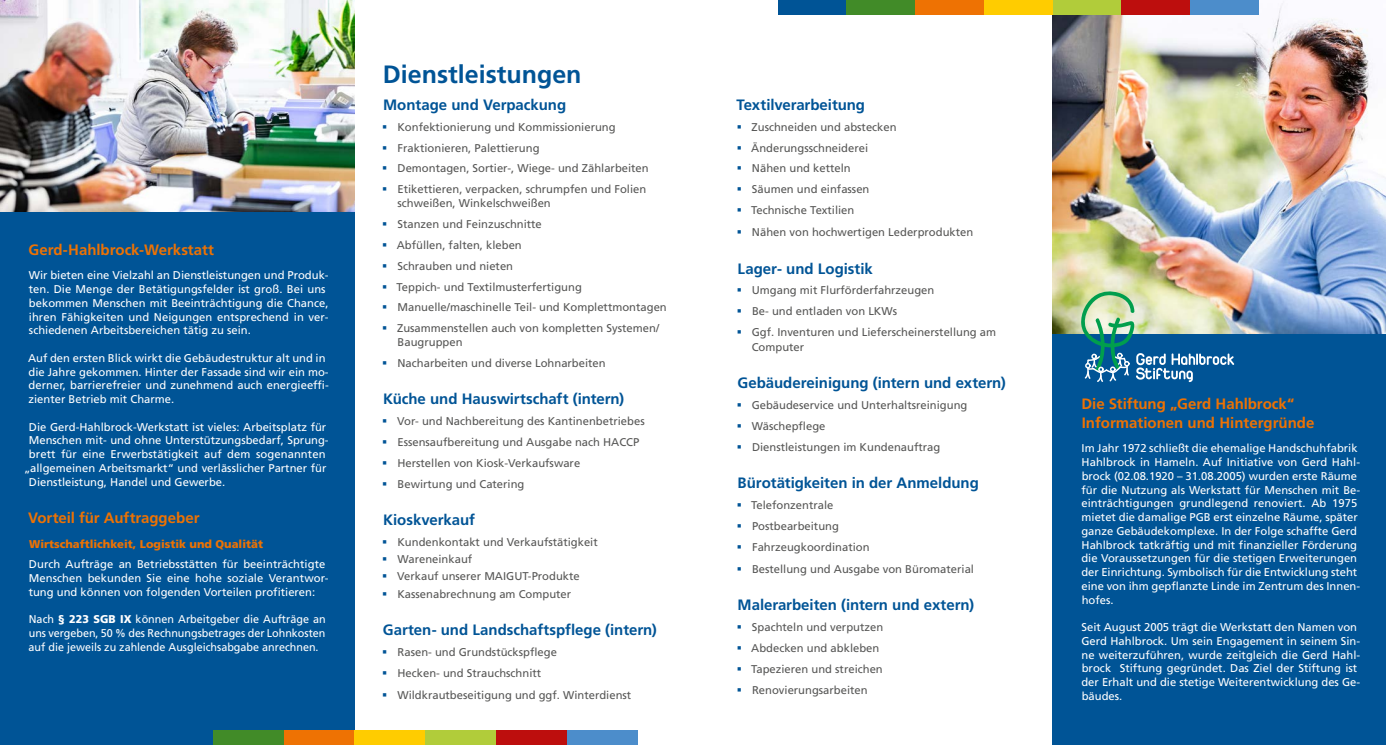
<style>
.page{position:relative;width:1386px;height:745px;background:#fff}
.page>*{position:absolute;margin:0;border:0;box-sizing:border-box;transform-origin:0 0}
.t1{font:700 25px "Frutiger LT Pro";color:#005496}
.t2{font:700 15px "Frutiger LT Pro";color:#005496}
.t3{font:700 15px/18.8px "Frutiger LT Pro";color:#ee7203}
.t4{font:11.25px/13.8px "Frutiger LT Pro";color:#fff}
.t5{font:11.25px/20.9px "Frutiger LT Pro";color:#575756}
.t6{font:11.25px/13.8px "Frutiger LT Pro";color:#fff;text-align:justify;scale:.96 1}
.t7{font:900 11.25px "Frutiger LT Pro";color:#ee7203}
.s1{font-weight:900}
</style>
<div class="page">
<div style="left:1052px;top:333px;width:333px;height:411px;background:#005496"></div>
<div style="left:0;top:0;width:354px;height:744px;background:#005496"></div>
<img style="left:0;top:0;width:354px;height:211px">
<img style="left:1052px;top:1px;width:333px;height:332px">
<div style="left:213px;top:730px;width:71px;height:14px;background:#418b28"></div>
<div style="left:284px;top:730px;width:70px;height:14px;background:#ee7203"></div>
<div style="left:354px;top:730px;width:71px;height:14px;background:#fc0"></div>
<div style="left:425px;top:730px;width:71px;height:14px;background:#b1cc3a"></div>
<div style="left:496px;top:730px;width:71px;height:14px;background:#bd0e0d"></div>
<div style="left:567px;top:730px;width:71px;height:14px;background:#4c8dcb"></div>
<div style="left:777px;top:0;width:69px;height:14px;background:#005496"></div>
<div style="left:846px;top:0;width:69px;height:14px;background:#418b28"></div>
<div style="left:915px;top:0;width:69px;height:14px;background:#ee7203"></div>
<div style="left:984px;top:0;width:68px;height:14px;background:#fc0"></div>
<div style="left:1052px;top:0;width:69px;height:14px;background:#b1cc3a"></div>
<div style="left:1121px;top:0;width:69px;height:14px;background:#bd0e0d"></div>
<div style="left:1190px;top:0;width:69px;height:14px;background:#4c8dcb"></div>
<svg style="left:1081px;top:291px;width:153px;height:91px"></svg>
<h2 class="t3" style="left:28px;top:240px;width:187px">Gerd-Hahlbrock-Werkstatt</h2>
<p class="t4" style="left:29px;top:268px;width:301px">Wir bieten eine Vielzahl an Dienstleistungen und Produk&shy;ten. Die Menge der Betätigungsfelder ist groß. Bei uns bekommen Menschen mit Beeinträchtigung die Chance, ihren Fähigkeiten und Neigungen entsprechend in ver&shy;schiedenen Arbeitsbereichen tätig zu sein.</p>
<p class="t4" style="left:28px;top:351px;width:302px">Auf den ersten Blick wirkt die Gebäudestruktur alt und in die Jahre gekommen. Hinter der Fassade sind wir ein mo&shy;derner, barrierefreier und zunehmend auch energieeffi&shy;zienter Betrieb mit Charme.</p>
<p class="t4" style="left:29px;top:419px;width:299px">Die Gerd-Hahlbrock-Werkstatt ist vieles: Arbeitsplatz für</p>
<p class="t4" style="left:29px;top:433px;width:301px">Menschen mit- und ohne Unterstützungsbedarf, Sprung-</p>
<p class="t4" style="left:29px;top:447px;width:298px">brett für eine Erwerbstätigkeit auf dem sogenannten</p>
<p class="t4" style="left:24px;top:461px;width:304px">„allgemeinen Arbeitsmarkt“ und verlässlicher Partner für</p>
<p class="t4" style="left:29px;top:474px;width:198px">Dienstleistung, Handel und Gewerbe.</p>
<h2 class="t3" style="left:28px;top:508px;width:173px">Vorteil für Auftraggeber</h2>
<p class="t7" style="left:29px;top:536px;width:235px">Wirtschaftlichkeit, Logistik und Qualität</p>
<p class="t4" style="left:29px;top:557px;width:301px">Durch Aufträge an Betriebsstätten für beeinträchtigte<br>Menschen bekunden Sie eine hohe soziale Verantwor&shy;tung und können von folgenden Vorteilen profitieren:</p>
<p class="t6" style="left:29px;top:612px;width:311px">Nach <span class="s1">§ 223 SGB IX</span> können Arbeitgeber die Aufträge an uns vergeben, 50 % des Rechnungsbetrages der Lohnkosten auf die jeweils zu zahlende Ausgleichsabgabe anrechnen.</p>
<h1 class="t1" style="left:383px;top:59px;width:200px">Dienstleistungen</h1>
<h2 class="t2" style="left:383px;top:96px;width:184px">Montage und Verpackung</h2>
<p class="t5" style="left:397px;top:116px;width:253px">Konfektionierung und Kommissionierung Fraktionieren, Palettierung<br>Demontagen, Sortier-, Wiege- und Zählarbeiten Etikettieren, verpacken, schrumpfen und Folien</p>
<p class="t5" style="left:396px;top:193px;width:272px">schweißen, Winkelschweißen<br>Stanzen und Feinzuschnitte<br>Abfüllen, falten, kleben<br>Schrauben und nieten<br>Teppich- und Textilmusterfertigung Manuelle/maschinelle Teil- und Komplettmontagen Zusammenstellen auch von kompletten Systemen/</p>
<p class="t5" style="left:397px;top:331px;width:210px">Baugruppen<br>Nacharbeiten und diverse Lohnarbeiten</p>
<h2 class="t2" style="left:383px;top:389px;width:243px">Küche und Hauswirtschaft (intern)</h2>
<p class="t5" style="left:397px;top:410px;width:249px">Vor- und Nachbereitung des Kantinenbetriebes Essensaufbereitung und Ausgabe nach HACCP Herstellen von Kiosk-Verkaufsware<br>Bewirtung und Catering</p>
<h2 class="t2" style="left:383px;top:510px;width:93px">Kioskverkauf</h2>
<p class="t5" style="left:397px;top:533px;width:202px;line-height:17.2px">Kundenkontakt und Verkaufstätigkeit<br>Wareneinkauf<br>Verkauf unserer MAIGUT-Produkte<br>Kassenabrechnung am Computer</p>
<h2 class="t2" style="left:383px;top:620px;width:275px">Garten- und Landschaftspflege (intern)</h2>
<p class="t5" style="left:397px;top:641px;width:161px">Rasen- und Grundstückspflege<br>Hecken- und Strauchschnitt</p>
<p class="t5" style="left:397px;top:684px;width:235px">Wildkrautbeseitigung und ggf. Winterdienst</p>
<h2 class="t2" style="left:736px;top:96px;width:130px">Textilverarbeitung</h2>
<p class="t5" style="left:751px;top:116px;width:147px">Zuschneiden und abstecken<br>Änderungsschneiderei<br>Nähen und ketteln<br>Säumen und einfassen<br>Technische Textilien</p>
<p class="t5" style="left:752px;top:222px;width:223px">Nähen von hochwertigen Lederprodukten</p>
<h2 class="t2" style="left:737px;top:259px;width:137px">Lager- und Logistik</h2>
<p class="t5" style="left:751px;top:280px;width:246px">Umgang mit Flurförderfahrzeugen<br>Be- und entladen von LKWs<br>Ggf. Inventuren und Lieferscheinerstellung am</p>
<p class="t5" style="left:751px;top:336px;width:54px">Computer</p>
<h2 class="t2" style="left:737px;top:374px;width:270px">Gebäudereinigung (intern und extern)</h2>
<p class="t5" style="left:751px;top:394px;width:217px">Gebäudeservice und Unterhaltsreinigung<br>Wäschepflege<br>Dienstleistungen im Kundenauftrag</p>
<h2 class="t2" style="left:737px;top:473px;width:243px">Bürotätigkeiten in der Anmeldung</h2>
<p class="t5" style="left:751px;top:494px;width:120px">Telefonzentrale<br>Postbearbeitung<br>Fahrzeugkoordination</p>
<p class="t5" style="left:752px;top:558px;width:223px">Bestellung und Ausgabe von Büromaterial</p>
<h2 class="t2" style="left:737px;top:595px;width:238px">Malerarbeiten (intern und extern)</h2>
<p class="t5" style="left:751px;top:616px;width:134px">Spachteln und verputzen<br>Abdecken und abkleben<br>Tapezieren und streichen<br>Renovierungsarbeiten</p>
<h2 class="t3" style="left:1081px;top:394px;width:234px">Die Stiftung „Gerd Hahlbrock“<br>Informationen und Hintergründe</h2>
<p class="t4" style="left:1081px;top:441px;width:280px">Im Jahr 1972 schließt die ehemalige Handschuhfabrik Hahlbrock in Hameln. Auf Initiative von Gerd Hahl&shy;brock (02.08.1920 – 31.08.2005) wurden erste Räume für die Nutzung als Werkstatt für Menschen mit Be&shy;einträchtigungen grundlegend renoviert. Ab 1975 mietet die damalige PGB erst einzelne Räume, später ganze Gebäudekomplexe. In der Folge schaffte Gerd Hahlbrock tatkräftig und mit finanzieller Förderung die Voraussetzungen für die stetigen Erweiterungen der Einrichtung. Symbolisch für die Entwicklung steht eine von ihm gepflanzte Linde im Zentrum des Innen&shy;hofes.</p>
<p class="t4" style="left:1081px;top:620px;width:280px">Seit August 2005 trägt die Werkstatt den Namen von Gerd Hahlbrock. Um sein Engagement in seinem Sin&shy;ne weiterzuführen, wurde zeitgleich die Gerd Hahl&shy;brock Stiftung gegründet. Das Ziel der Stiftung ist der Erhalt und die stetige Weiterentwicklung des Ge&shy;bäudes.</p>
</div>
